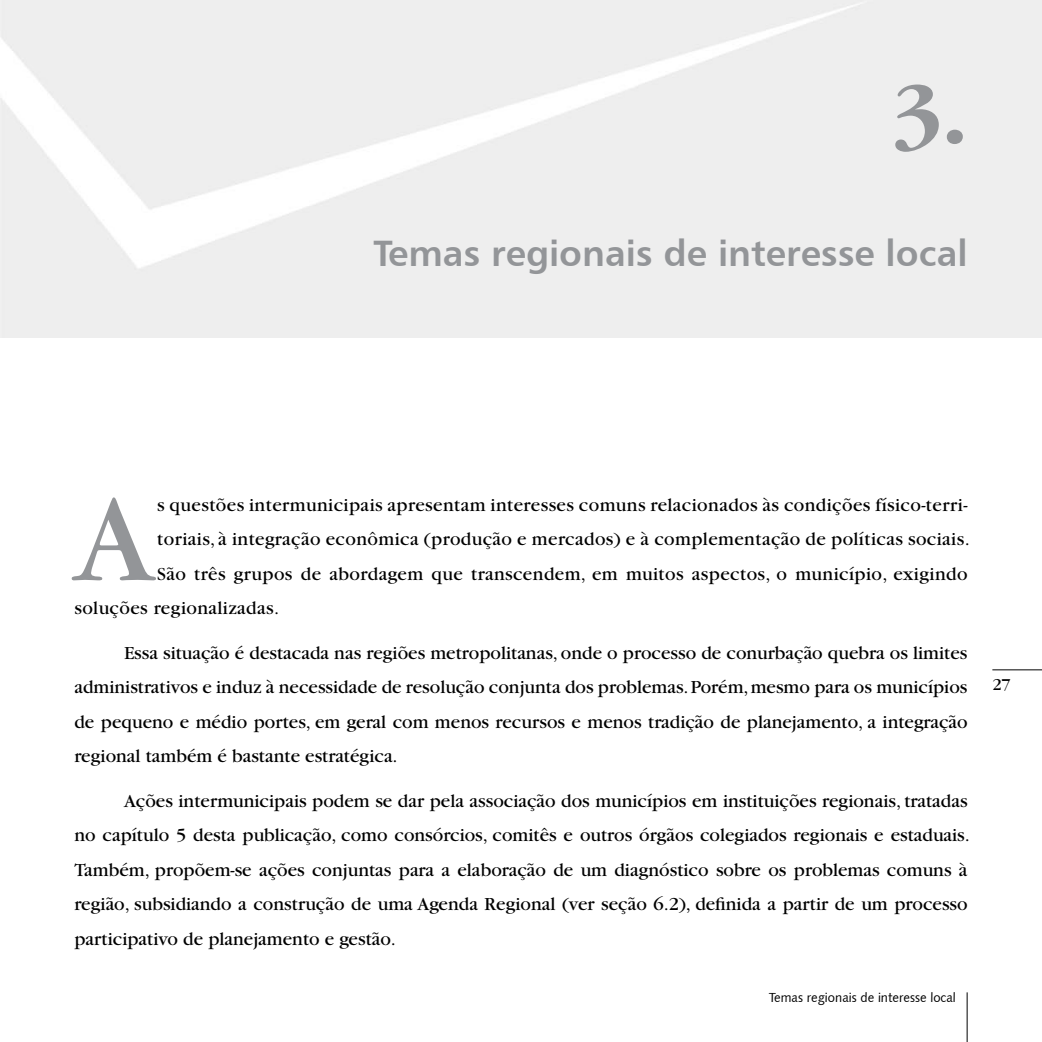
<style>
.page{position:relative;width:1042px;height:1042px;background:#fff}
.page>*{position:absolute;margin:0;border:0;box-sizing:border-box;transform-origin:0 0}
.t1{font:129.85px "Garamond";color:#939598}
.t2{font:700 91px "Garamond";color:#939598}
.t3{font:36.75px "Humanist 777 BT Bold B";color:#939598}
.t4{font:19.25px/34.5px "Garamond";color:#000;text-align:justify}
.t5{font:19.25px "Garamond";letter-spacing:.02em;color:#000}
.t6{font:17.5px "Garamond";color:#000}
.t7{font:13.12px "Humanist 531 BT Roman A";color:#000}
</style>
<div class="page">
<hr style="left:992px;top:669px;width:50px;height:1px;background:#000">
<hr style="left:966px;top:992px;width:1px;height:50px;background:#000">
<h2 class="t2" style="left:891px;top:66px;width:78px">3.</h2>
<h3 class="t3" style="left:373px;top:230px;width:596px">Temas regionais de interesse local</h3>
<h1 class="t1" style="left:74px;top:471px;width:82px">A</h1>
<p class="t5" style="left:157px;top:495px;width:812px">s questões intermunicipais apresentam interesses comuns relacionados às condições físico-terri-</p>
<p class="t5" style="left:157px;top:529px;width:814px">toriais, à integração econômica (produção e mercados) e à complementação de políticas sociais.</p>
<p class="t5" style="left:157px;top:564px;width:812px">São três grupos de abordagem que transcendem, em muitos aspectos, o município, exigindo</p>
<p class="t5" style="left:74px;top:598px;width:206px">soluções regionalizadas.</p>
<p class="t4" style="left:74px;top:636px;width:895px;text-indent:50px">Essa situação é destacada nas regiões metropolitanas, onde o processo de conurbação quebra os limites administrativos e induz à necessidade de resolução conjunta dos problemas. Porém, mesmo para os municípios de pequeno e médio portes, em geral com menos recursos e menos tradição de planejamento, a integração regional também é bastante estratégica.</p>
<p class="t4" style="left:74px;top:783px;width:897px;text-align:left;text-indent:50px">Ações intermunicipais podem se dar pela associação dos municípios em instituições regionais, tratadas no capítulo 5 desta publicação, como consórcios, comitês e outros órgãos colegiados regionais e estaduais.<br>Também, propõem-se ações conjuntas para a elaboração de um diagnóstico sobre os problemas comuns à região, subsidiando a construção de uma Agenda Regional (ver seção 6.2), definida a partir de um processo participativo de planejamento e gestão.</p>
<p class="t7" style="left:769px;top:989px;width:188px">Temas regionais de interesse local</p>
<p class="t6" style="left:992px;top:675px;width:20px">27</p>
</div>
